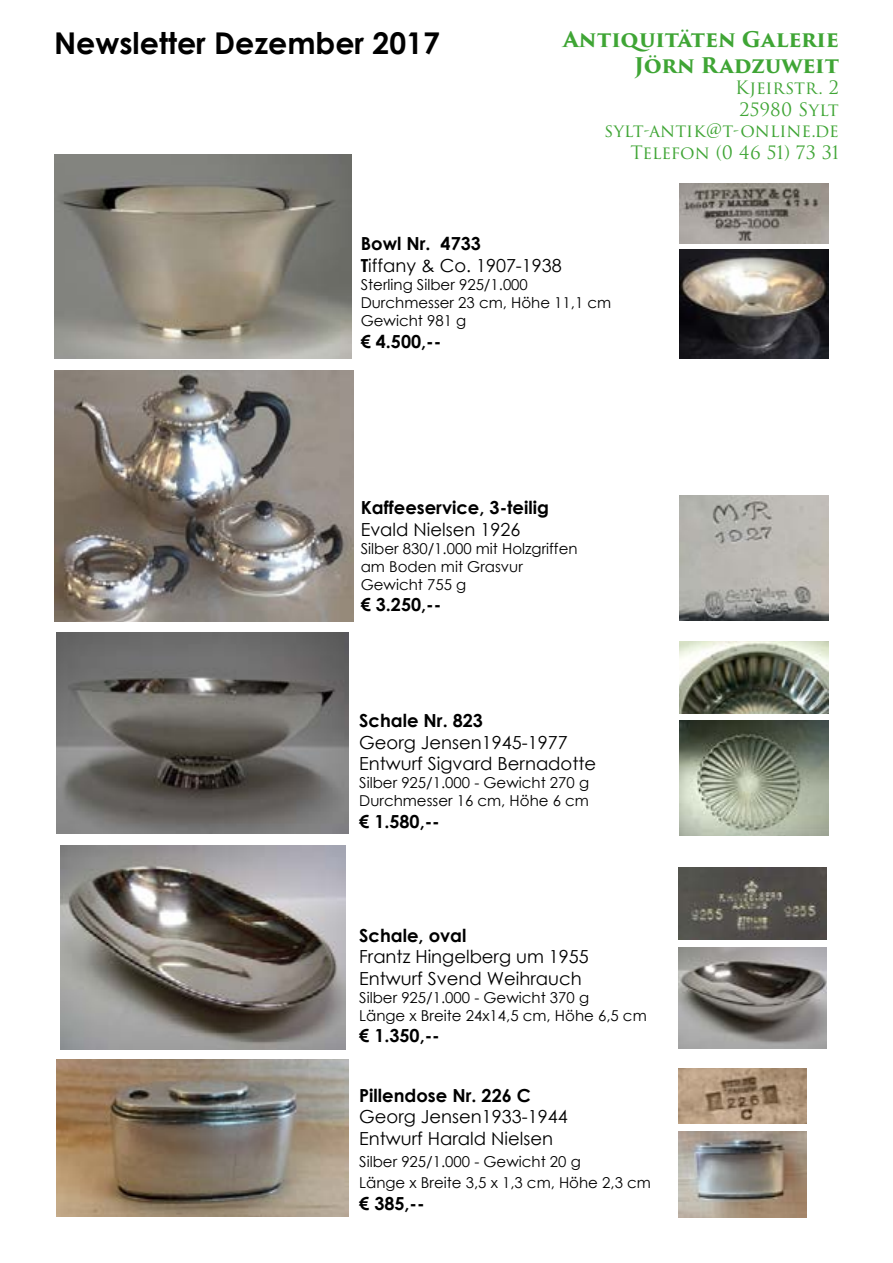
<style>
.page{position:relative;width:893px;height:1263px;background:#fff}
.page>*{position:absolute;margin:0;border:0;box-sizing:border-box;transform-origin:0 0}
.t1{font:700 30px "Century Gothic";color:#000}
.t2{font:700 21px/25.2px "Trajan Pro 3";letter-spacing:-.01em;color:#3fa535;text-align:right}
.t3{font:18px/21.6px "Century Gothic";color:#000}
.t4{font:700 18px "Century Gothic";color:#000}
.t5{font:18px/21.6px "Trajan Pro 3";color:#3fa535;text-align:right}
.t6{font:15px/18px "Century Gothic";color:#000}
.s1{font-weight:700}
</style>
<div class="page">
<img style="left:54px;top:154px;width:297px;height:204px">
<img style="left:679px;top:183px;width:149px;height:60px">
<img style="left:679px;top:641px;width:149px;height:73px">
<img style="left:678px;top:1068px;width:129px;height:56px">
<img style="left:678px;top:867px;width:149px;height:73px">
<img style="left:679px;top:249px;width:149px;height:109px">
<img style="left:679px;top:496px;width:149px;height:125px">
<img style="left:679px;top:721px;width:149px;height:115px">
<img style="left:678px;top:1131px;width:129px;height:87px">
<img style="left:678px;top:947px;width:149px;height:102px">
<img style="left:54px;top:371px;width:300px;height:251px">
<img style="left:60px;top:845px;width:285px;height:204px">
<img style="left:56px;top:632px;width:292px;height:201px">
<img style="left:56px;top:1059px;width:292px;height:158px">
<h1 class="t1" style="left:54px;top:21px;width:387px">Newsletter Dezember 2017</h1>
<h2 class="t2" style="left:563px;top:28px;width:277px">Antiquitäten Galerie<br>Jörn Radzuweit</h2>
<p class="t5" style="left:604px;top:78px;width:236px">Kjeirstr. 2<br>25980 Sylt sylt-antik@t-online.de<br>Telefon (0 46 51) 73 31</p>
<p class="t3" style="left:361px;top:233px;width:203px"><span class="s1">Bowl Nr. 4733<br>T</span>iffany &amp; Co. 1907-1938</p>
<p class="t6" style="left:361px;top:275px;width:252px">Sterling Silber 925/1.000<br>Durchmesser 23 cm, Höhe 11,1 cm<br>Gewicht 981 g</p>
<p class="t4" style="left:361px;top:327px;width:82px">€ 4.500,--</p>
<p class="t4" style="left:361px;top:494px;width:190px">Kaffeeservice, 3-teilig</p>
<p class="t3" style="left:361px;top:518px;width:161px">Evald Nielsen 1926</p>
<p class="t6" style="left:361px;top:539px;width:218px">Silber 830/1.000 mit Holzgriffen am Boden mit Grasvur<br>Gewicht 755 g</p>
<p class="t4" style="left:361px;top:591px;width:82px">€ 3.250,--</p>
<p class="t4" style="left:359px;top:707px;width:125px">Schale Nr. 823</p>
<p class="t3" style="left:359px;top:731px;width:239px">Georg Jensen1945-1977<br>Entwurf Sigvard Bernadotte</p>
<p class="t6" style="left:359px;top:774px;width:231px">Silber 925/1.000 - Gewicht 270 g<br>Durchmesser 16 cm, Höhe 6 cm</p>
<p class="t4" style="left:359px;top:808px;width:82px">€ 1.580,--</p>
<p class="t4" style="left:359px;top:921px;width:109px">Schale, oval</p>
<p class="t3" style="left:359px;top:945px;width:231px">Frantz Hingelberg um 1955<br>Entwurf Svend Weihrauch</p>
<p class="t6" style="left:359px;top:988px;width:289px">Silber 925/1.000 - Gewicht 370 g<br>Länge x Breite 24x14,5 cm, Höhe 6,5 cm</p>
<p class="t4" style="left:359px;top:1022px;width:82px">€ 1.350,--</p>
<p class="t4" style="left:359px;top:1081px;width:173px">Pillendose Nr. 226 C</p>
<p class="t3" style="left:359px;top:1106px;width:210px">Georg Jensen1933-1944<br>Entwurf Harald Nielsen</p>
<p class="t6" style="left:359px;top:1150px;width:293px;line-height:21.6px">Silber 925/1.000 - Gewicht 20 g<br>Länge x Breite 3,5 x 1,3 cm, Höhe 2,3 cm</p>
<p class="t4" style="left:359px;top:1189px;width:67px">€ 385,--</p>
</div>
